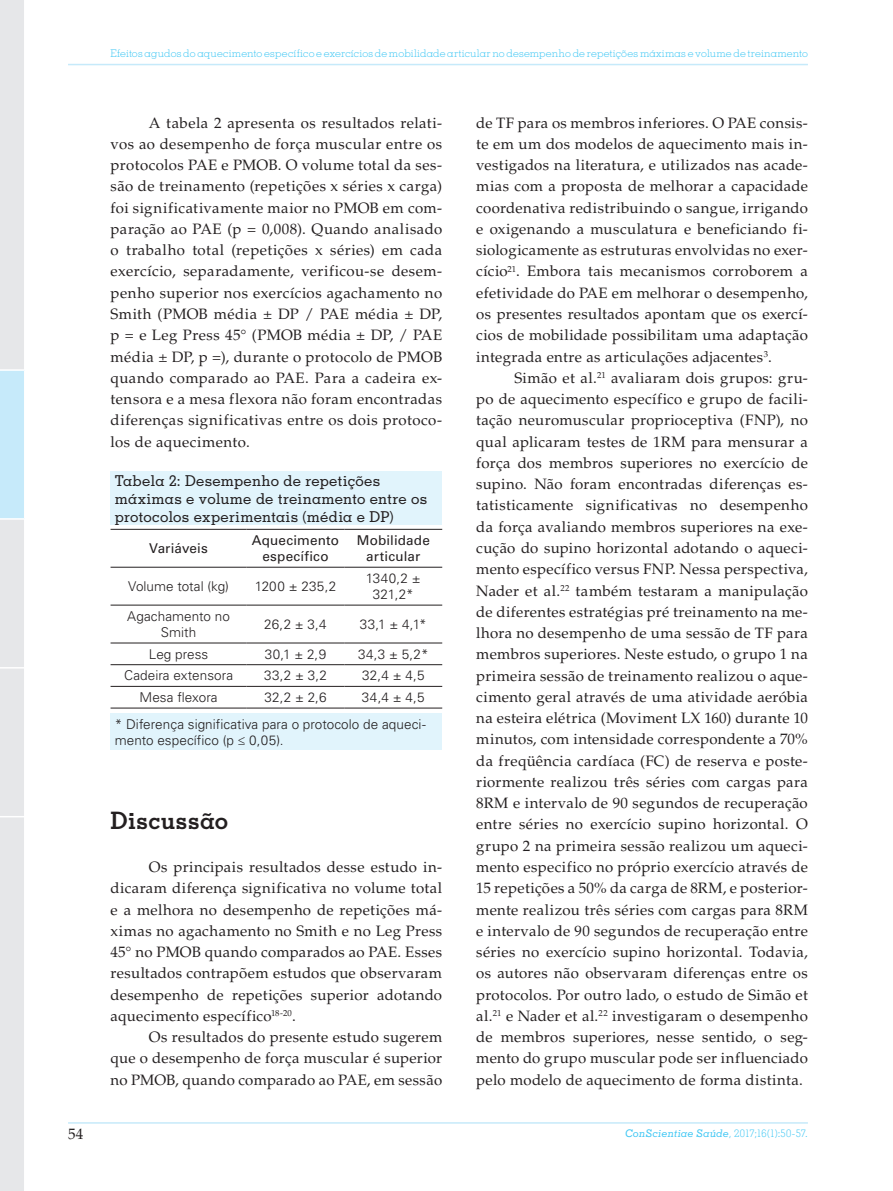
<style>
.page{position:relative;width:893px;height:1191px;background:#fff}
.page>*{position:absolute;margin:0;border:0;box-sizing:border-box;transform-origin:0 0}
.CS_Subtitulo{font:700 24px "Memphis LT Std";letter-spacing:.01em;color:#231f20}
.CS_Normal{font:15px/21.3px "Palatino LT Std";letter-spacing:.02em;color:#231f20;text-align:justify}
.CS_Tabela_-_titulo{font:500 15px/18px "Memphis LT Std";letter-spacing:.01em;color:#231f20}
.CS_Tabela_-_corpo{font:300 13.5px/16.2px "Univers LT Std";letter-spacing:.005em;color:#231f20;text-align:center}
.t1{font:13.5px/16.2px "Univers LT Std";letter-spacing:.01em;color:#231f20;text-align:center}
.t2{font:300 10.5px "Memphis LT Std";letter-spacing:.01em;color:#40c7f4}
.t3{font:300 10.5px "Memphis LT Std";letter-spacing:-.02em;color:#40c7f4}
.s1{font-weight:500;font-style:italic}
</style>
<div class="page">
<hr style="left:68px;top:64px;width:740px;height:1px;background:#c6eafa">
<hr style="left:68px;top:1122px;width:740px;height:1px;background:#c6eafa">
<svg style="left:0;top:0;width:24px;height:1191px;background:#e2e7eb"></svg>
<div style="left:111px;top:471px;width:331px;height:278px;background:#e1f4fc"></div>
<div style="left:111px;top:525px;width:331px;height:187px;background:#fff"></div>
<hr style="left:111px;top:529px;width:136px;height:1px;background:#231f20">
<hr style="left:247px;top:529px;width:97px;height:1px;background:#231f20">
<hr style="left:344px;top:529px;width:98px;height:1px;background:#231f20">
<hr style="left:111px;top:567px;width:136px;height:1px;background:#231f20">
<hr style="left:247px;top:567px;width:97px;height:1px;background:#231f20">
<hr style="left:344px;top:567px;width:98px;height:1px;background:#231f20">
<hr style="left:111px;top:605px;width:136px;height:1px;background:#231f20">
<hr style="left:247px;top:605px;width:97px;height:1px;background:#231f20">
<hr style="left:344px;top:605px;width:98px;height:1px;background:#231f20">
<hr style="left:111px;top:643px;width:136px;height:1px;background:#231f20">
<hr style="left:247px;top:643px;width:97px;height:1px;background:#231f20">
<hr style="left:344px;top:643px;width:98px;height:1px;background:#231f20">
<hr style="left:111px;top:664px;width:136px;height:1px;background:#231f20">
<hr style="left:247px;top:664px;width:97px;height:1px;background:#231f20">
<hr style="left:344px;top:664px;width:98px;height:1px;background:#231f20">
<hr style="left:111px;top:686px;width:136px;height:1px;background:#231f20">
<hr style="left:247px;top:686px;width:97px;height:1px;background:#231f20">
<hr style="left:344px;top:686px;width:98px;height:1px;background:#231f20">
<hr style="left:111px;top:708px;width:136px;height:1px;background:#231f20">
<hr style="left:247px;top:708px;width:97px;height:1px;background:#231f20">
<hr style="left:344px;top:708px;width:98px;height:1px;background:#231f20">
<p class="t2" style="left:111px;top:47px;width:699px">Efeitos agudos do aquecimento específico e exercícios de mobilidade articular no desempenho de repetições máximas e volume de treinamento</p>
<p class="CS_Normal" style="left:111px;top:112px;width:333px;text-indent:38px">A tabela 2 apresenta os resultados relati&shy;vos ao desempenho de força muscular entre os protocolos PAE e PMOB. O volume total da ses&shy;são de treinamento (repetições x séries x carga) foi significativamente maior no PMOB em com&shy;paração ao PAE (p = 0,008). Quando analisado o trabalho total (repetições x séries) em cada exercício, separadamente, verificou-se desem&shy;penho superior nos exercícios agachamento no Smith (PMOB média ± DP / PAE média ± DP, p = e Leg Press 45° (PMOB média ± DP, / PAE média ± DP, p =), durante o protocolo de PMOB quando comparado ao PAE. Para a cadeira ex&shy;tensora e a mesa flexora não foram encontradas diferenças significativas entre os dois protoco&shy;los de aquecimento.</p>
<p class="CS_Tabela_-_titulo" style="left:115px;top:472px;width:314px">Tabela 2: Desempenho de repetições máximas e volume de treinamento entre os protocolos experimentais (média e DP)</p>
<p class="t1" style="left:149px;top:540px;width:60px">Variáveis</p>
<p class="t1" style="left:252px;top:532px;width:89px">Aquecimento específico</p>
<p class="t1" style="left:357px;top:532px;width:75px">Mobilidade articular</p>
<p class="CS_Tabela_-_corpo" style="left:128px;top:578px;width:102px">Volume total (kg)</p>
<p class="CS_Tabela_-_corpo" style="left:255px;top:578px;width:83px">1200 ± 235,2</p>
<p class="CS_Tabela_-_corpo" style="left:366px;top:570px;width:56px">1340,2 ±<br>321,2*</p>
<p class="CS_Tabela_-_corpo" style="left:127px;top:608px;width:104px">Agachamento no<br>Smith</p>
<p class="CS_Tabela_-_corpo" style="left:264px;top:616px;width:64px">26,2 ± 3,4</p>
<p class="CS_Tabela_-_corpo" style="left:360px;top:616px;width:68px">33,1 ± 4,1*</p>
<p class="CS_Tabela_-_corpo" style="left:149px;top:646px;width:61px">Leg press</p>
<p class="CS_Tabela_-_corpo" style="left:265px;top:646px;width:63px">30,1 ± 2,9</p>
<p class="CS_Tabela_-_corpo" style="left:358px;top:646px;width:72px">34,3 ± 5,2*</p>
<p class="CS_Tabela_-_corpo" style="left:124px;top:667px;width:111px">Cadeira extensora</p>
<p class="CS_Tabela_-_corpo" style="left:264px;top:667px;width:64px">33,2 ± 3,2</p>
<p class="CS_Tabela_-_corpo" style="left:362px;top:667px;width:64px">32,4 ± 4,5</p>
<p class="CS_Tabela_-_corpo" style="left:139px;top:689px;width:80px">Mesa flexora</p>
<p class="CS_Tabela_-_corpo" style="left:264px;top:689px;width:64px">32,2 ± 2,6</p>
<p class="CS_Tabela_-_corpo" style="left:362px;top:689px;width:64px">34,4 ± 4,5</p>
<p class="CS_Tabela_-_corpo" style="left:115px;top:716px;width:312px;text-align:left">* Diferença significativa para o protocolo de aqueci&shy;mento específico (p ≤ 0,05).</p>
<p class="CS_Subtitulo" style="left:111px;top:806px;width:119px">Discussão</p>
<p class="CS_Normal" style="left:111px;top:856px;width:333px;text-indent:38px">Os principais resultados desse estudo in&shy;dicaram diferença significativa no volume total e a melhora no desempenho de repetições má&shy;ximas no agachamento no Smith e no Leg Press 45° no PMOB quando comparados ao PAE. Esses resultados contrapõem estudos que observaram desempenho de repetições superior adotando aquecimento específico<sup>18-20</sup>.</p>
<p class="CS_Normal" style="left:111px;top:1026px;width:333px;text-indent:38px">Os resultados do presente estudo sugerem que o desempenho de força muscular é superior no PMOB, quando comparado ao PAE, em sessão</p>
<p class="CS_Normal" style="left:476px;top:112px;width:333px">de TF para os membros inferiores. O PAE consis&shy;te em um dos modelos de aquecimento mais in&shy;vestigados na literatura, e utilizados nas acade&shy;mias com a proposta de melhorar a capacidade coordenativa redistribuindo o sangue, irrigando e oxigenando a musculatura e beneficiando fi&shy;siologicamente as estruturas envolvidas no exer&shy;cício<sup>21</sup>. Embora tais mecanismos corroborem a efetividade do PAE em melhorar o desempenho, os presentes resultados apontam que os exercí&shy;cios de mobilidade possibilitam uma adaptação integrada entre as articulações adjacentes<sup>3</sup>.</p>
<p class="CS_Normal" style="left:476px;top:367px;width:333px;text-indent:38px">Simão et al.<sup>21</sup> avaliaram dois grupos: gru&shy;po de aquecimento específico e grupo de facili&shy;tação neuromuscular proprioceptiva (FNP), no qual aplicaram testes de 1RM para mensurar a força dos membros superiores no exercício de supino. Não foram encontradas diferenças es&shy;tatisticamente significativas no desempenho da força avaliando membros superiores na exe&shy;cução do supino horizontal adotando o aqueci&shy;mento específico versus FNP. Nessa perspectiva, Nader et al.<sup>22</sup> também testaram a manipulação de diferentes estratégias pré treinamento na me&shy;lhora no desempenho de uma sessão de TF para membros superiores. Neste estudo, o grupo 1 na primeira sessão de treinamento realizou o aque&shy;cimento geral através de uma atividade aeróbia na esteira elétrica (Moviment LX 160) durante 10 minutos, com intensidade correspondente a 70% da freqüência cardíaca (FC) de reserva e poste&shy;riormente realizou três séries com cargas para 8RM e intervalo de 90 segundos de recuperação entre séries no exercício supino horizontal. O grupo 2 na primeira sessão realizou um aqueci&shy;mento especifico no próprio exercício através de 15 repetições a 50% da carga de 8RM, e posterior&shy;mente realizou três séries com cargas para 8RM e intervalo de 90 segundos de recuperação entre séries no exercício supino horizontal. Todavia, os autores não observaram diferenças entre os protocolos. Por outro lado, o estudo de Simão et al.<sup>21</sup> e Nader et al.<sup>22</sup> investigaram o desempenho de membros superiores, nesse sentido, o seg&shy;mento do grupo muscular pode ser influenciado pelo modelo de aquecimento de forma distinta.</p>
<p class="CS_Normal" style="left:68px;top:1123px;width:17px">54</p>
<p class="t3" style="left:625px;top:1127px;width:184px"><span class="s1">ConScientiae Saúde</span>, 2017;16(1):50-57.</p>
</div>
